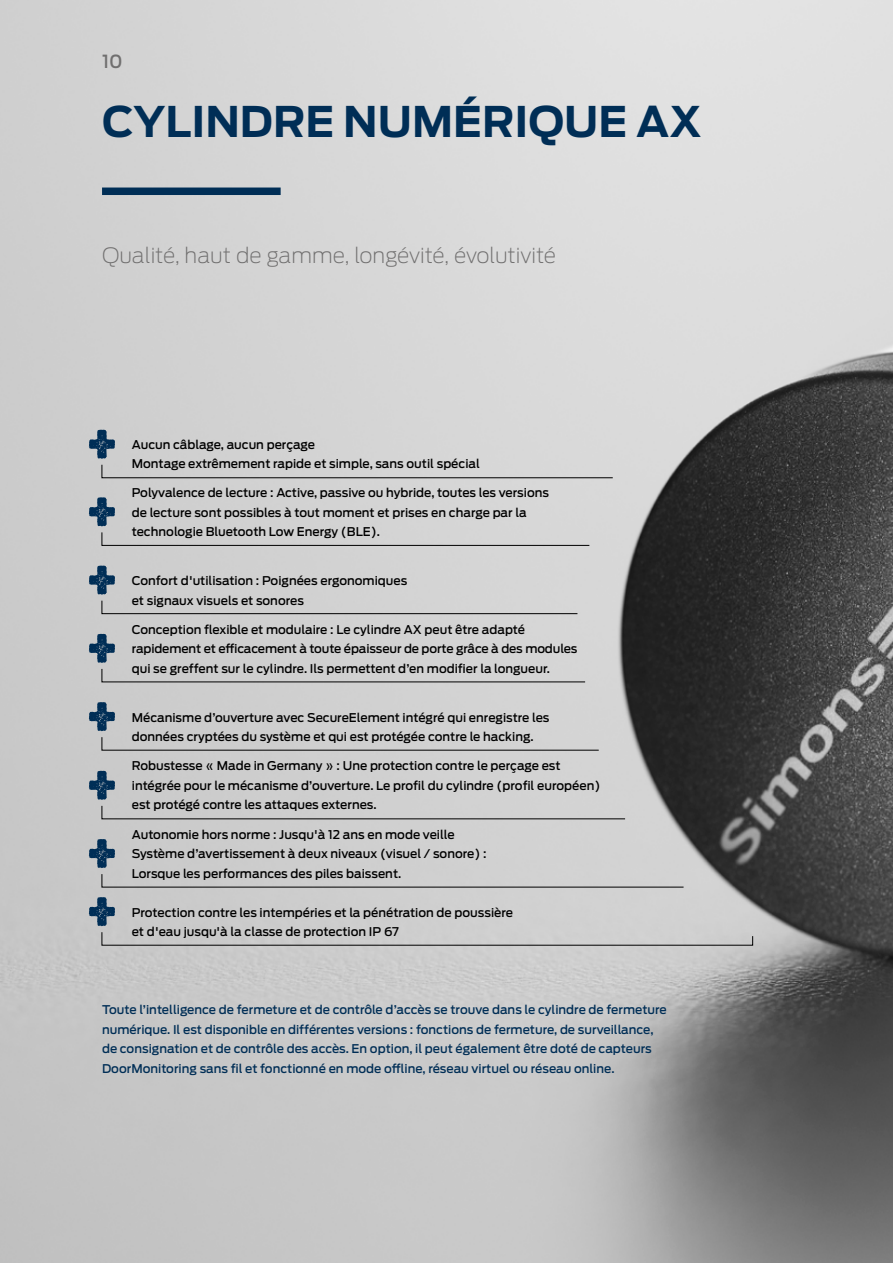
<style>
.page{position:relative;width:893px;height:1263px;background:#fff}
.page>*{position:absolute;margin:0;border:0;box-sizing:border-box;transform-origin:0 0}
.t1{font:700 42px "Antenna";color:#002e56}
.t2{font:200 21px "Antenna";color:#706f6f}
.t3{font:500 18px "Antenna";color:#706f6f}
.t4{font:500 12px/19.5px "Antenna";color:#000}
.t5{font:500 12px/19.5px "Antenna";color:#002e56}
</style>
<div class="page">
<img style="left:0;top:0;width:893px;height:1263px">
<div style="left:102px;top:188px;width:179px;height:7px;background:#002e56"></div>
<div style="left:89px;top:430px;width:524px;height:48px;background:#d4d4d4"></div>
<svg style="left:89px;top:497px;width:26px;height:29px"></svg>
<svg style="left:101px;top:532px;width:489px;height:14px;background:#c2c2c2"></svg>
<div style="left:89px;top:566px;width:489px;height:48px;background:#d2d2d2"></div>
<div style="left:89px;top:634px;width:497px;height:48px;background:#d1d1d1"></div>
<svg style="left:89px;top:702px;width:26px;height:29px"></svg>
<svg style="left:101px;top:737px;width:498px;height:14px;background:#c0c0c0"></svg>
<div style="left:89px;top:771px;width:536px;height:48px;background:#cfcfcf"></div>
<svg style="left:89px;top:839px;width:26px;height:29px"></svg>
<svg style="left:101px;top:874px;width:583px;height:13px;background:#c8c8c8"></svg>
<svg style="left:89px;top:897px;width:26px;height:29px"></svg>
<svg style="left:101px;top:932px;width:652px;height:14px;background:#bdbdbd"></svg>
<h3 class="t3" style="left:102px;top:49px;width:22px">10</h3>
<h1 class="t1" style="left:102px;top:92px;width:601px">CYLINDRE NUMÉRIQUE AX</h1>
<h2 class="t2" style="left:102px;top:242px;width:456px">Qualité, haut de gamme, longévité, évolutivité</h2>
<p class="t4" style="left:132px;top:434px;width:350px">Aucun câblage, aucun perçage<br>Montage extrêmement rapide et simple, sans outil spécial</p>
<p class="t4" style="left:132px;top:483px;width:419px">Polyvalence de lecture : Active, passive ou hybride, toutes les versions de lecture sont possibles à tout moment et prises en charge par la technologie Bluetooth Low Energy (BLE).</p>
<p class="t4" style="left:132px;top:571px;width:277px">Confort d'utilisation : Poignées ergonomiques et signaux visuels et sonores</p>
<p class="t4" style="left:132px;top:619px;width:447px">Conception flexible et modulaire : Le cylindre AX peut être adapté rapidement et efficacement à toute épaisseur de porte grâce à des modules qui se greffent sur le cylindre. Ils permettent d’en modifier la longueur.</p>
<p class="t4" style="left:132px;top:707px;width:419px">Mécanisme d’ouverture avec SecureElement intégré qui enregistre les données cryptées du système et qui est protégée contre le hacking.</p>
<p class="t4" style="left:132px;top:756px;width:470px">Robustesse « Made in Germany » : Une protection contre le perçage est intégrée pour le mécanisme d’ouverture. Le profil du cylindre (profil européen) est protégé contre les attaques externes.</p>
<p class="t4" style="left:132px;top:824px;width:356px">Autonomie hors norme : Jusqu'à 12 ans en mode veille<br>Système d’avertissement à deux niveaux (visuel / sonore) :<br>Lorsque les performances des piles baissent.</p>
<p class="t4" style="left:132px;top:902px;width:383px">Protection contre les intempéries et la pénétration de poussière et d'eau jusqu'à la classe de protection IP 67</p>
<p class="t5" style="left:102px;top:1000px;width:566px">Toute l’intelligence de fermeture et de contrôle d’accès se trouve dans le cylindre de fermeture numérique. Il est disponible en différentes versions : fonctions de fermeture, de surveillance, de consignation et de contrôle des accès. En option, il peut également être doté de capteurs DoorMonitoring sans fil et fonctionné en mode offline, réseau virtuel ou réseau online.</p>
</div>
